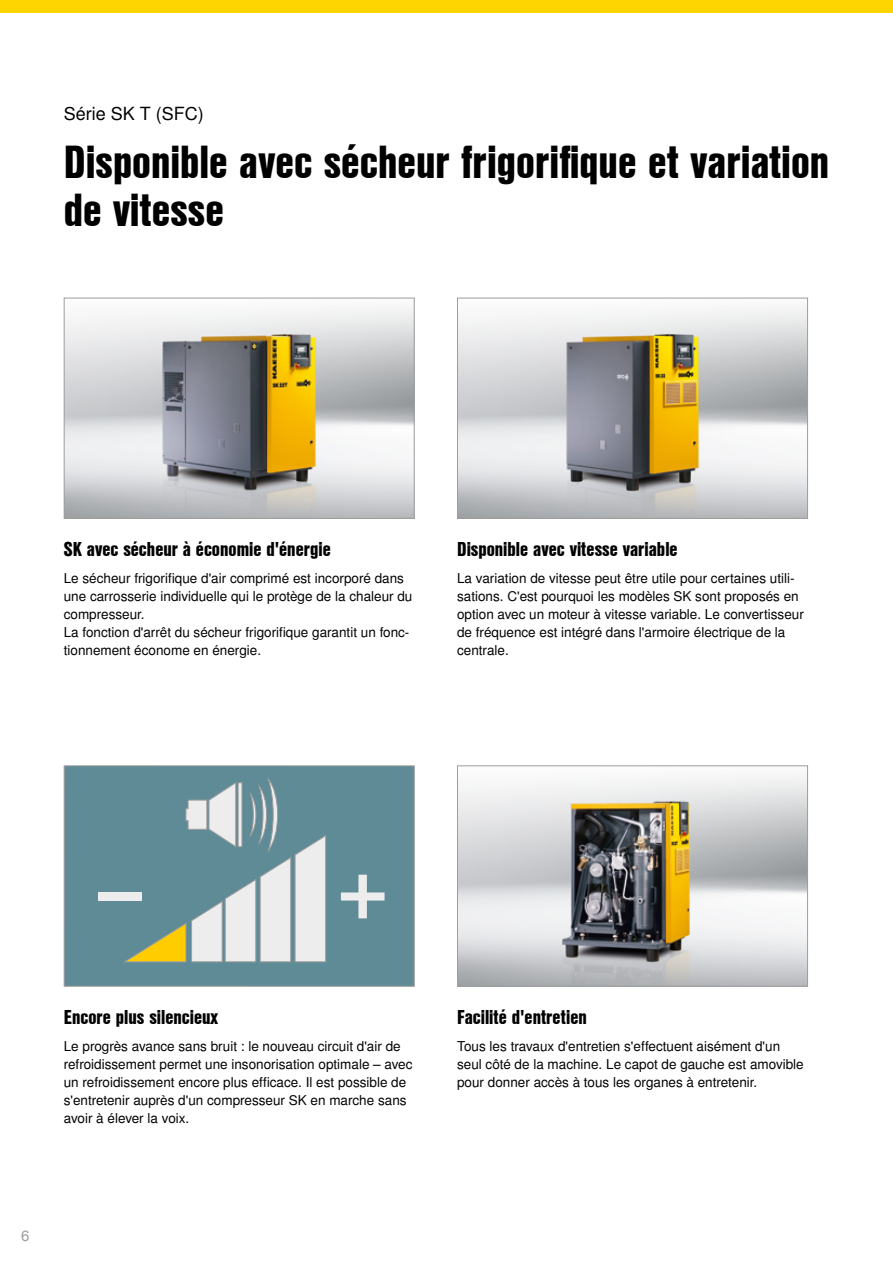
<style>
.page{position:relative;width:893px;height:1263px;background:#fff}
.page>*{position:absolute;margin:0;border:0;box-sizing:border-box;transform-origin:0 0}
.t1{font:45px/48px "Nimbus San L Bla Con";color:#000}
.t2{font:19.5px "Nimbus San L Bla Con";color:#000}
.t3{font:18px "Nimbus San L";color:#000}
.t4{font:15px "Nimbus San L";color:#9d9d9c}
.t5{font:13.5px/18px "Nimbus San L";color:#000}
</style>
<div class="page">
<div style="left:0;top:0;width:893px;height:13px;background:#ffd500"></div>
<img style="left:459px;top:308px;width:347px;height:209px">
<div style="left:457px;top:298px;width:351px;height:221px;border:1px solid #9d9d9c"></div>
<img style="left:459px;top:776px;width:347px;height:208px">
<div style="left:457px;top:765px;width:351px;height:221px;border:1px solid #9d9d9c"></div>
<img style="left:66px;top:308px;width:347px;height:209px">
<div style="left:64px;top:298px;width:351px;height:221px;border:1px solid #9d9d9c"></div>
<div style="left:66px;top:767px;width:347px;height:217px;background:#5e8b96"></div>
<svg style="left:125px;top:778px;width:201px;height:184px;background:#93adae"></svg>
<svg style="left:341px;top:875px;width:44px;height:43px;background:#8eacb3"></svg>
<div style="left:99px;top:892px;width:43px;height:8px;background:#ededed"></div>
<div style="left:64px;top:765px;width:351px;height:221px;border:1px solid #9d9d9c"></div>
<h3 class="t3" style="left:64px;top:103px;width:142px">Série SK T (SFC)</h3>
<h1 class="t1" style="left:64px;top:136px;width:767px">Disponible avec sécheur frigorifique et variation de vitesse</h1>
<h2 class="t2" style="left:64px;top:535px;width:269px">SK avec sécheur à économie d'énergie</h2>
<p class="t5" style="left:64px;top:570px;width:350px">Le sécheur frigorifique d'air comprimé est incorporé dans une carrosserie individuelle qui le protège de la chaleur du compresseur.<br>La fonction d'arrêt du sécheur frigorifique garantit un fonc&shy;tionnement économe en énergie.</p>
<h2 class="t2" style="left:457px;top:535px;width:222px">Disponible avec vitesse variable</h2>
<p class="t5" style="left:457px;top:570px;width:348px">La variation de vitesse peut être utile pour certaines utili&shy;sations. C'est pourquoi les modèles SK sont proposés en option avec un moteur à vitesse variable. Le convertisseur de fréquence est intégré dans l'armoire électrique de la centrale.</p>
<h2 class="t2" style="left:64px;top:1003px;width:156px">Encore plus silencieux</h2>
<p class="t5" style="left:64px;top:1038px;width:350px">Le progrès avance sans bruit : le nouveau circuit d'air de refroidissement permet une insonorisation optimale – avec un refroidissement encore plus efficace. Il est possible de s'entretenir auprès d'un compresseur SK en marche sans avoir à élever la voix.</p>
<p class="t4" style="left:21px;top:1226px;width:10px">6</p>
<h2 class="t2" style="left:457px;top:1003px;width:131px">Facilité d'entretien</h2>
<p class="t5" style="left:457px;top:1038px;width:348px">Tous les travaux d'entretien s'effectuent aisément d'un seul côté de la machine. Le capot de gauche est amovible pour donner accès à tous les organes à entretenir.</p>
</div>
